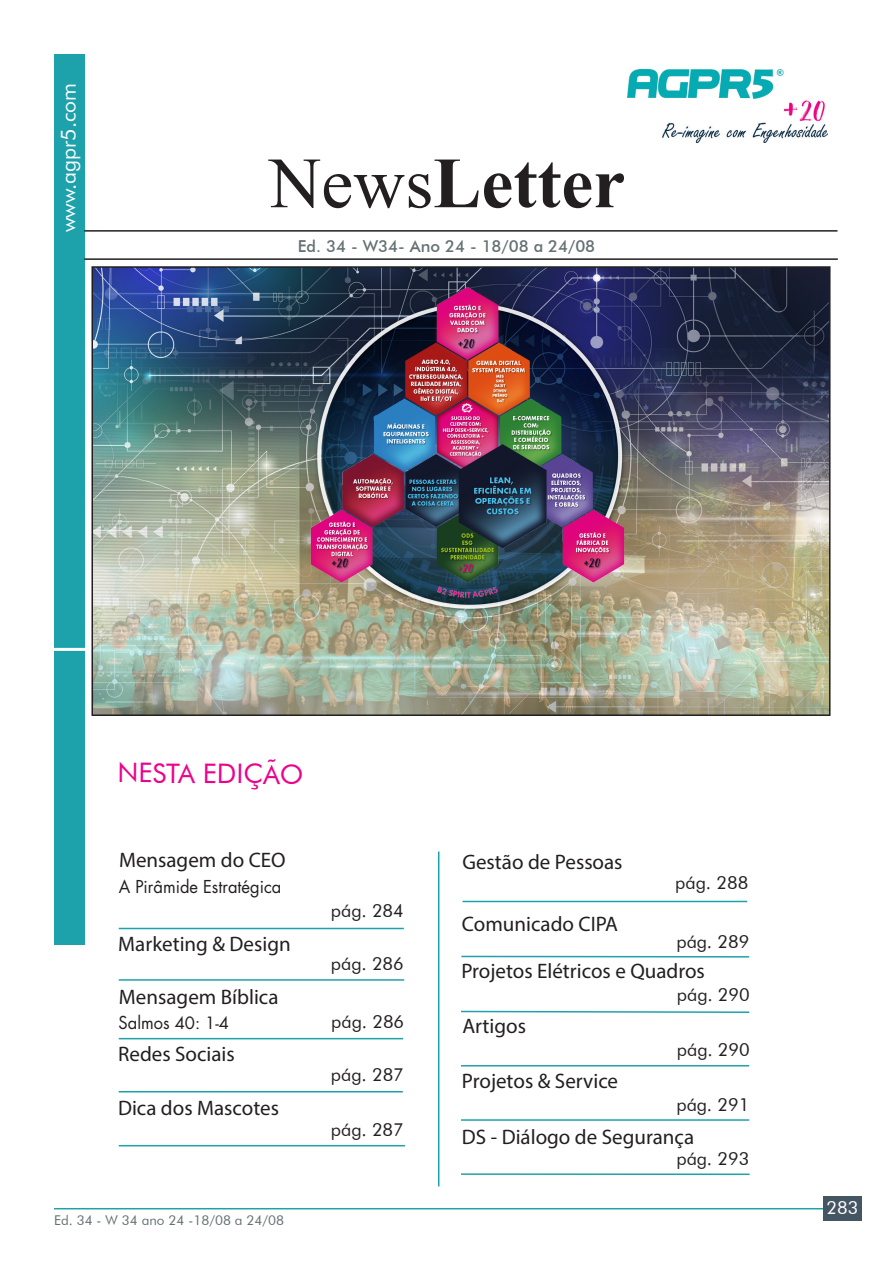
<style>
.page{position:relative;width:893px;height:1263px;background:#fff}
.page>*{position:absolute;margin:0;border:0;box-sizing:border-box;transform-origin:0 0}
.t1{font:700 72px "Times New Roman";color:#231f20}
.t2{font:27px "Futura BT";color:#ed028c}
.t3{font:21px "Myriad Pro";color:#231f20}
.t4{font:21px "Futura BT";color:#fff}
.t5{font:18px "Futura BT";color:#231f20}
.t6{font:18px "Futura BT";color:#fff}
.t7{font:17.4px "Futura";color:#231f20;scale:.95 1}
.t8{font:500 16.5px "Futura BT";color:#657173}
.t9{font:13.5px "Futura BT";color:#657173}
.s1{font-weight:400}
.s2{font-size:16.5px}
</style>
<div class="page">
<div style="left:823px;top:1197px;width:39px;height:24px;background:#445662"></div>
<div style="left:54px;top:54px;width:30px;height:890px;background:#1da2ab"></div>
<img style="left:627px;top:69px;width:200px;height:73px">
<hr style="left:119px;top:928px;width:285px;height:1px;background:#1ea2aa">
<hr style="left:119px;top:1038px;width:284px;height:1px;background:#1ea2aa">
<hr style="left:119px;top:979px;width:285px;height:2px;background:#1ea2aa">
<hr style="left:119px;top:1145px;width:286px;height:1px;background:#1ea2aa">
<hr style="left:463px;top:901px;width:284px;height:1px;background:#1ea2aa">
<hr style="left:119px;top:1091px;width:284px;height:1px;background:#1ea2aa">
<hr style="left:461px;top:956px;width:288px;height:1px;background:#1ea2aa">
<hr style="left:461px;top:1119px;width:288px;height:2px;background:#1ea2aa">
<hr style="left:461px;top:1065px;width:288px;height:1px;background:#1ea2aa">
<svg style="left:461px;top:1010px;width:289px;height:3px"></svg>
<hr style="left:461px;top:1173px;width:289px;height:2px;background:#1ea2aa">
<hr style="left:84px;top:230px;width:753px;height:2px;background:#231f20">
<hr style="left:84px;top:258px;width:754px;height:2px;background:#231f20">
<hr style="left:438px;top:851px;width:1px;height:335px;background:#1ea2aa">
<hr style="left:50px;top:648px;width:56px;height:3px;background:#fff">
<img style="left:94px;top:269px;width:733px;height:444px">
<div style="left:91px;top:266px;width:739px;height:450px;border:2px solid #231f20"></div>
<img style="left:305px;top:274px;width:330px;height:330px">
<hr style="left:54px;top:1208px;width:769px;height:1px;background:#1fa1a9">
<p class="t4" style="left:56px;top:232px;width:151px;rotate:-90deg">www.agpr5.com</p>
<p class="t1" style="left:269px;top:131px;width:357px"><span class="s1">News</span>Letter</p>
<p class="t8" style="left:298px;top:236px;width:299px">Ed. 34 - W34- Ano 24 - 18/08 a 24/08</p>
<p class="t2" style="left:118px;top:755px;width:187px;rotate:1deg">NESTA EDIÇÃO</p>
<p class="t3" style="left:119px;top:847px;width:168px">Mensagem do CEO</p>
<p class="t3" style="left:462px;top:848px;width:162px">Gestão de Pessoas</p>
<p class="t7" style="left:119px;top:874px;width:173px">A Pirâmide Estratégica</p>
<p class="t5" style="left:675px;top:872px;width:74px">pág. 288</p>
<p class="t5" style="left:331px;top:900px;width:74px">pág. 284</p>
<p class="t3" style="left:462px;top:911px;width:157px">Comunicado CIPA</p>
<p class="t3" style="left:118px;top:931px;width:174px">Marketing &amp; Design</p>
<p class="t5" style="left:331px;top:953px;width:74px">pág. 286</p>
<p class="t5" style="left:676px;top:930px;width:74px">pág. 289</p>
<p class="t3" style="left:461px;top:958px;width:245px">Projetos Elétricos e Quadros</p>
<p class="t3" style="left:119px;top:983px;width:161px">Mensagem Bíblica</p>
<p class="t5" style="left:677px;top:983px;width:74px">pág. 290</p>
<p class="t7" style="left:119px;top:1010px;width:118px">Salmos <span class="s2">40: 1-4</span></p>
<p class="t5" style="left:331px;top:1011px;width:74px">pág. 286</p>
<p class="t3" style="left:462px;top:1013px;width:65px">Artigos</p>
<p class="t3" style="left:118px;top:1041px;width:118px">Redes Sociais</p>
<p class="t5" style="left:677px;top:1039px;width:74px">pág. 290</p>
<p class="t5" style="left:331px;top:1063px;width:74px">pág. 287</p>
<p class="t3" style="left:462px;top:1068px;width:158px">Projetos &amp; Service</p>
<p class="t3" style="left:118px;top:1095px;width:162px">Dica dos Mascotes</p>
<p class="t5" style="left:676px;top:1093px;width:74px">pág. 291</p>
<p class="t5" style="left:331px;top:1118px;width:74px">pág. 287</p>
<p class="t3" style="left:462px;top:1123px;width:234px">DS - Diálogo de Segurança</p>
<p class="t5" style="left:676px;top:1148px;width:74px">pág. 293</p>
<p class="t9" style="left:54px;top:1212px;width:232px">Ed. 34 - W 34 ano 24 -18/08 a 24/08</p>
<p class="t6" style="left:826px;top:1197px;width:33px">283</p>
</div>
